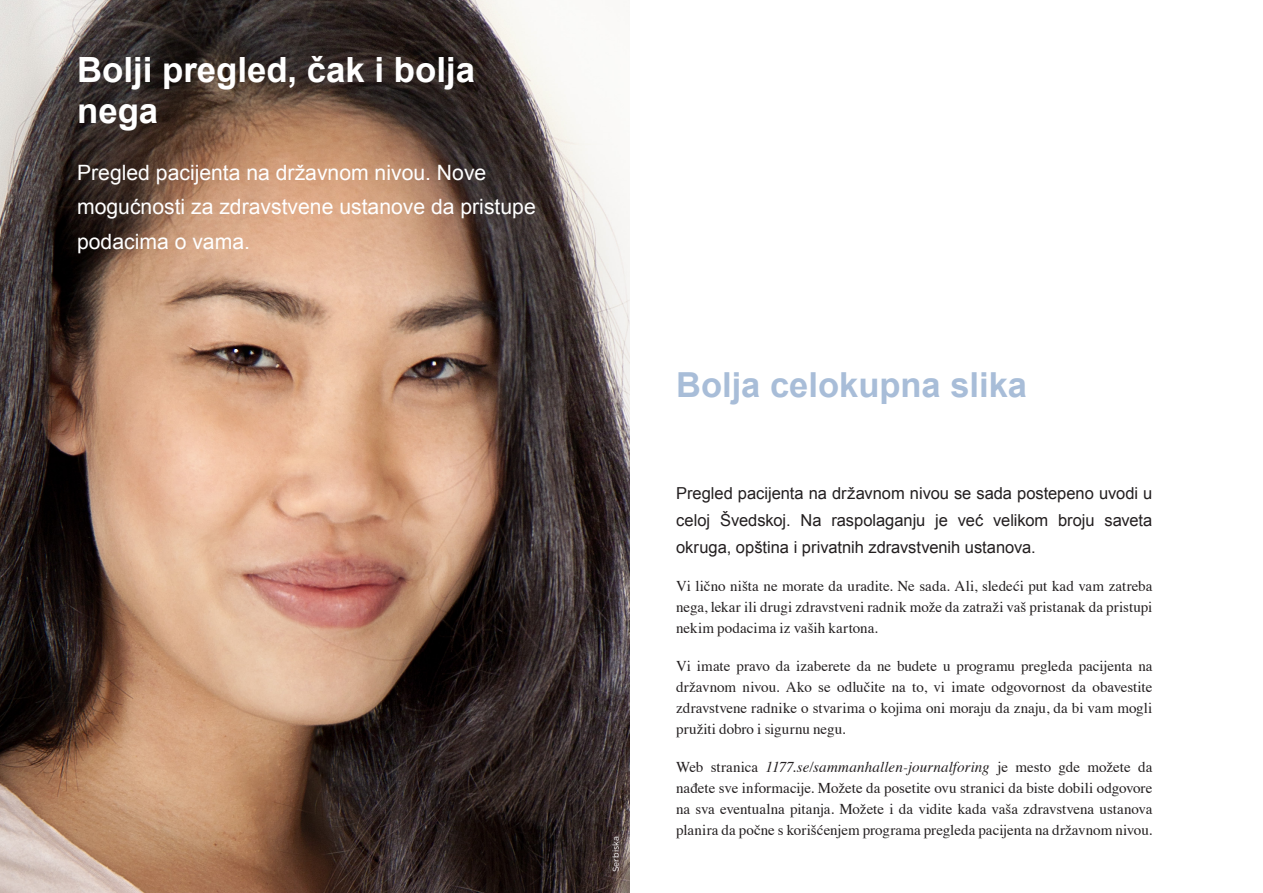
<style>
.page{position:relative;width:1263px;height:893px;background:#fff}
.page>*{position:absolute;margin:0;border:0;box-sizing:border-box;transform-origin:0 0}
.t1{font:700 34.8px/41.7px "Arial";color:#fff}
.t2{font:700 34.5px "Arial";color:#a8bdd8}
.t3{font:21.15px/34.8px "Arial";color:#fff}
.t4{font:16.5px/27px "Arial";letter-spacing:-.005em;color:#231f20;text-align:justify}
.t5{font:15px/21px "Times";letter-spacing:.005em;color:#231f20;text-align:justify}
.t6{font:8.55px "Gotham HTF";color:#fff}
.s1{font-style:italic}
</style>
<div class="page">
<img style="left:0;top:0;width:629px;height:893px">
<p class="t1" style="left:77px;top:50px;width:399px">Bolji pregled, čak i bolja nega</p>
<p class="t3" style="left:77px;top:155px;width:460px">Pregled pacijenta na državnom nivou. Nove mogućnosti za zdravstvene ustanove da pristupe podacima o vama.</p>
<p class="t6" style="left:611px;top:872px;width:37px;rotate:-90deg">Serbiska</p>
<p class="t2" style="left:676px;top:362px;width:352px">Bolja celokupna slika</p>
<p class="t4" style="left:676px;top:480px;width:478px">Pregled pacijenta na državnom nivou se sada postepeno uvodi u celoj Švedskoj. Na raspolaganju je već velikom broju saveta okruga, opština i privatnih zdravstvenih ustanova.</p>
<p class="t5" style="left:676px;top:574px;width:478px">Vi lično ništa ne morate da uradite. Ne sada. Ali, sledeći put kad vam zatreba nega, lekar ili drugi zdravstveni radnik može da zatraži vaš pristanak da pristupi nekim podacima iz vaših kartona.</p>
<p class="t5" style="left:676px;top:654px;width:478px">Vi imate pravo da izaberete da ne budete u programu pregleda pacijenta na državnom nivou. Ako se odlučite na to, vi imate odgovornost da obavestite zdravstvene radnike o stvarima o kojima oni moraju da znaju, da bi vam mogli pružiti dobro i sigurnu negu.</p>
<p class="t5" style="left:676px;top:755px;width:478px">Web stranica <span class="s1">1177.se/sammanhallen-journalforing</span> je mesto gde možete da nađete sve informacije. Možete da posetite ovu stranici da biste dobili odgovore na sva eventualna pitanja. Možete i da vidite kada vaša zdravstvena ustanova planira da počne s korišćenjem programa pregleda pacijenta na državnom nivou.</p>
</div>
